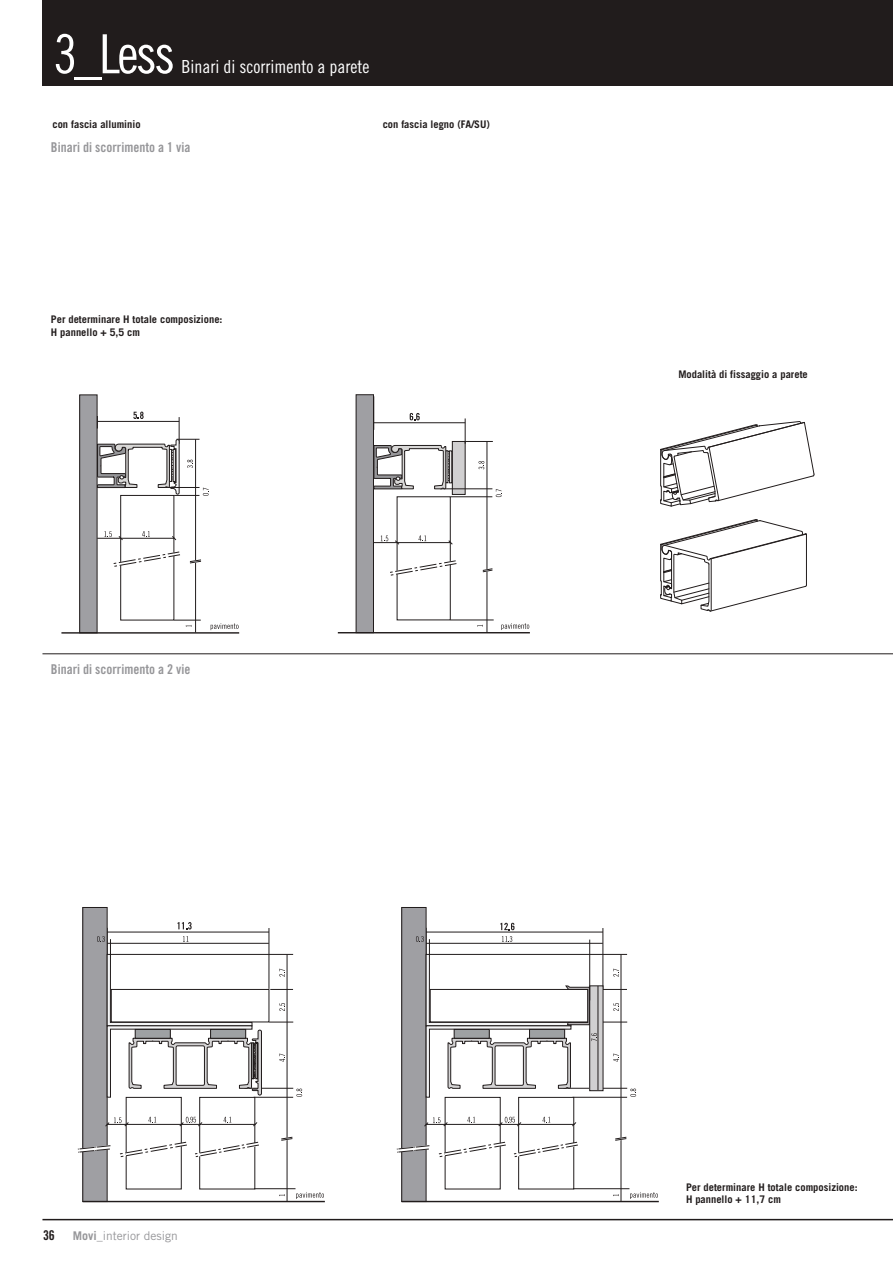
<style>
.page{position:relative;width:893px;height:1263px;background:#fff}
.page>*{position:absolute;margin:0;border:0;box-sizing:border-box;transform-origin:0 0}
.t1{font:54px "Trade Gothic Cond Eighteen";color:#fff}
.t2{font:18px "Trade Gothic Cond Eighteen";color:#fff}
.t3{font:13.5px "Trade Gothic Bold Cond Twenty";color:#969699}
.t4{font:13.5px "Trade Gothic Bold Cond Twenty";color:#211c1c}
.t5{font:12px "Trade Gothic";color:#969699}
.t6{font:700 10.5px/12.6px "Trade Gothic";color:#211c1c}
.s1{font-weight:700}
</style>
<div class="page">
<hr style="left:42px;top:1219px;width:851px;height:1px;background:#211c1c">
<div style="left:42px;top:0;width:851px;height:85px;background:#211c1c"></div>
<hr style="left:42px;top:653px;width:851px;height:1px;background:#211c1c">
<div style="left:80px;top:395px;width:17px;height:238px;background:#9f9fa3"></div>
<div style="left:79px;top:395px;width:18px;height:238px;border:1px solid #211c1c"></div>
<div style="left:120px;top:495px;width:54px;height:125px;border:1px solid #211c1c"></div>
<svg style="left:113px;top:552px;width:67px;height:15px"></svg>
<hr style="left:61px;top:632px;width:178px;height:2px;background:#211c1c">
<hr style="left:195px;top:439px;width:1px;height:194px;background:#211c1c">
<svg style="left:189px;top:560px;width:12px;height:3px"></svg>
<svg style="left:174px;top:620px;width:27px;height:7px"></svg>
<svg style="left:211px;top:623px;width:28px;height:7px"></svg>
<hr style="left:97px;top:538px;width:77px;height:1px;background:#211c1c">
<svg style="left:142px;top:531px;width:8px;height:6px"></svg>
<svg style="left:118px;top:536px;width:5px;height:4px"></svg>
<svg style="left:172px;top:536px;width:4px;height:4px"></svg>
<svg style="left:104px;top:531px;width:8px;height:6px"></svg>
<svg style="left:97px;top:412px;width:112px;height:84px"></svg>
<div style="left:452px;top:442px;width:13px;height:53px;background:#d1d0d1"></div>
<div style="left:452px;top:441px;width:13px;height:54px;border:1px solid #211c1c"></div>
<div style="left:356px;top:395px;width:17px;height:238px;background:#9f9fa3"></div>
<div style="left:356px;top:394px;width:18px;height:239px;border:1px solid #211c1c"></div>
<div style="left:397px;top:496px;width:54px;height:124px;border:1px solid #211c1c"></div>
<svg style="left:390px;top:560px;width:67px;height:16px"></svg>
<hr style="left:338px;top:632px;width:192px;height:1px;background:#211c1c">
<hr style="left:373px;top:396px;width:1px;height:34px;background:#211c1c">
<svg style="left:465px;top:418px;width:28px;height:26px"></svg>
<hr style="left:440px;top:489px;width:52px;height:1px;background:#211c1c">
<hr style="left:450px;top:497px;width:42px;height:1px;background:#211c1c">
<hr style="left:374px;top:423px;width:91px;height:1px;background:#211c1c">
<hr style="left:487px;top:441px;width:1px;height:191px;background:#211c1c">
<svg style="left:482px;top:568px;width:11px;height:4px"></svg>
<hr style="left:450px;top:620px;width:44px;height:1px;background:#211c1c">
<svg style="left:501px;top:623px;width:28px;height:7px"></svg>
<hr style="left:374px;top:542px;width:77px;height:1px;background:#211c1c">
<svg style="left:418px;top:535px;width:8px;height:6px"></svg>
<svg style="left:395px;top:540px;width:4px;height:5px"></svg>
<svg style="left:448px;top:540px;width:5px;height:5px"></svg>
<svg style="left:373px;top:445px;width:79px;height:44px"></svg>
<svg style="left:496px;top:489px;width:6px;height:8px"></svg>
<svg style="left:381px;top:536px;width:7px;height:6px"></svg>
<svg style="left:478px;top:461px;width:6px;height:8px"></svg>
<svg style="left:410px;top:413px;width:10px;height:7px"></svg>
<svg style="left:660px;top:421px;width:155px;height:86px"></svg>
<svg style="left:660px;top:519px;width:147px;height:93px"></svg>
<hr style="left:287px;top:954px;width:1px;height:247px;background:#211c1c">
<hr style="left:254px;top:1188px;width:41px;height:1px;background:#211c1c">
<hr style="left:254px;top:1097px;width:39px;height:1px;background:#211c1c">
<svg style="left:269px;top:1022px;width:24px;height:1px"></svg>
<hr style="left:97px;top:943px;width:172px;height:1px;background:#211c1c">
<hr style="left:107px;top:932px;width:162px;height:1px;background:#211c1c">
<hr style="left:269px;top:928px;width:1px;height:61px;background:#211c1c">
<svg style="left:281px;top:1137px;width:12px;height:4px"></svg>
<div style="left:83px;top:907px;width:24px;height:295px;background:#9f9fa3"></div>
<div style="left:82px;top:907px;width:25px;height:295px;border:1px solid #211c1c"></div>
<hr style="left:111px;top:954px;width:182px;height:1px;background:#211c1c">
<svg style="left:270px;top:989px;width:23px;height:1px"></svg>
<svg style="left:77px;top:1145px;width:34px;height:8px"></svg>
<hr style="left:244px;top:1088px;width:49px;height:1px;background:#211c1c">
<hr style="left:83px;top:1201px;width:242px;height:1px;background:#211c1c">
<svg style="left:296px;top:1192px;width:28px;height:7px"></svg>
<svg style="left:279px;top:1194px;width:6px;height:2px"></svg>
<svg style="left:279px;top:1003px;width:6px;height:8px"></svg>
<svg style="left:279px;top:969px;width:6px;height:8px"></svg>
<div style="left:199px;top:1097px;width:56px;height:92px;border:1px solid #211c1c"></div>
<svg style="left:195px;top:1142px;width:64px;height:15px"></svg>
<div style="left:126px;top:1097px;width:56px;height:92px;border:1px solid #211c1c"></div>
<svg style="left:120px;top:1142px;width:67px;height:15px"></svg>
<svg style="left:97px;top:922px;width:165px;height:176px"></svg>
<div style="left:135px;top:1029px;width:35px;height:9px;background:#9ea1a3"></div>
<div style="left:135px;top:1029px;width:35px;height:9px;border:1px solid #211c1c"></div>
<div style="left:211px;top:1029px;width:35px;height:9px;background:#9ea1a3"></div>
<div style="left:210px;top:1029px;width:36px;height:9px;border:1px solid #211c1c"></div>
<svg style="left:296px;top:1089px;width:6px;height:8px"></svg>
<hr style="left:107px;top:1124px;width:95px;height:1px;background:#211c1c">
<svg style="left:148px;top:1117px;width:8px;height:6px"></svg>
<hr style="left:201px;top:1124px;width:54px;height:1px;background:#211c1c">
<svg style="left:223px;top:1117px;width:8px;height:6px"></svg>
<svg style="left:253px;top:1122px;width:4px;height:5px"></svg>
<svg style="left:179px;top:1117px;width:24px;height:10px"></svg>
<svg style="left:105px;top:1117px;width:24px;height:10px"></svg>
<svg style="left:279px;top:1054px;width:6px;height:8px"></svg>
<hr style="left:621px;top:954px;width:1px;height:247px;background:#211c1c">
<hr style="left:573px;top:1188px;width:56px;height:1px;background:#211c1c">
<hr style="left:572px;top:1097px;width:55px;height:1px;background:#211c1c">
<hr style="left:588px;top:1022px;width:39px;height:1px;background:#211c1c">
<hr style="left:416px;top:943px;width:187px;height:1px;background:#211c1c">
<hr style="left:426px;top:932px;width:177px;height:1px;background:#211c1c">
<hr style="left:603px;top:928px;width:1px;height:61px;background:#211c1c">
<svg style="left:615px;top:1137px;width:12px;height:4px"></svg>
<div style="left:402px;top:907px;width:24px;height:295px;background:#9f9fa3"></div>
<div style="left:401px;top:907px;width:25px;height:295px;border:1px solid #211c1c"></div>
<hr style="left:430px;top:954px;width:197px;height:1px;background:#211c1c">
<hr style="left:589px;top:989px;width:38px;height:1px;background:#211c1c">
<svg style="left:396px;top:1145px;width:34px;height:8px"></svg>
<hr style="left:563px;top:1088px;width:64px;height:1px;background:#211c1c">
<hr style="left:402px;top:1201px;width:257px;height:1px;background:#211c1c">
<svg style="left:630px;top:1192px;width:28px;height:7px"></svg>
<svg style="left:613px;top:1194px;width:6px;height:2px"></svg>
<svg style="left:613px;top:1003px;width:6px;height:8px"></svg>
<svg style="left:613px;top:969px;width:6px;height:8px"></svg>
<div style="left:518px;top:1097px;width:56px;height:92px;border:1px solid #211c1c"></div>
<svg style="left:513px;top:1142px;width:65px;height:15px"></svg>
<div style="left:445px;top:1097px;width:56px;height:92px;border:1px solid #211c1c"></div>
<svg style="left:438px;top:1142px;width:68px;height:15px"></svg>
<svg style="left:630px;top:1089px;width:6px;height:8px"></svg>
<hr style="left:426px;top:1124px;width:94px;height:1px;background:#211c1c">
<svg style="left:467px;top:1117px;width:8px;height:6px"></svg>
<hr style="left:520px;top:1124px;width:54px;height:1px;background:#211c1c">
<svg style="left:542px;top:1117px;width:8px;height:6px"></svg>
<svg style="left:572px;top:1122px;width:4px;height:5px"></svg>
<svg style="left:498px;top:1117px;width:23px;height:10px"></svg>
<svg style="left:424px;top:1117px;width:24px;height:10px"></svg>
<svg style="left:613px;top:1054px;width:6px;height:8px"></svg>
<svg style="left:597px;top:987px;width:4px;height:102px"></svg>
<hr style="left:598px;top:986px;width:1px;height:104px;background:#211c1c">
<svg style="left:416px;top:923px;width:181px;height:175px"></svg>
<h1 class="t1" style="left:54px;top:34px;width:123px">3_Less</h1>
<h2 class="t2" style="left:182px;top:60px;width:189px">Binari di scorrimento a parete</h2>
<p class="t6" style="left:52px;top:119px;width:90px">con fascia alluminio</p>
<p class="t3" style="left:51px;top:142px;width:141px">Binari di scorrimento a 1 via</p>
<p class="t6" style="left:383px;top:119px;width:109px">con fascia legno (FA/SU)</p>
<p class="t6" style="left:51px;top:314px;width:173px">Per determinare H totale composizione:<br>H pannello + 5,5 cm</p>
<p class="t3" style="left:51px;top:664px;width:141px">Binari di scorrimento a 2 vie</p>
<p class="t6" style="left:678px;top:369px;width:131px">Modalità di fissaggio a parete</p>
<p class="t4" style="left:43px;top:1230px;width:13px">36</p>
<p class="t5" style="left:73px;top:1231px;width:106px"><span class="s1">Movi</span>_interior design</p>
<p class="t6" style="left:686px;top:1182px;width:173px">Per determinare H totale composizione:<br>H pannello + 11,7 cm</p>
</div>
